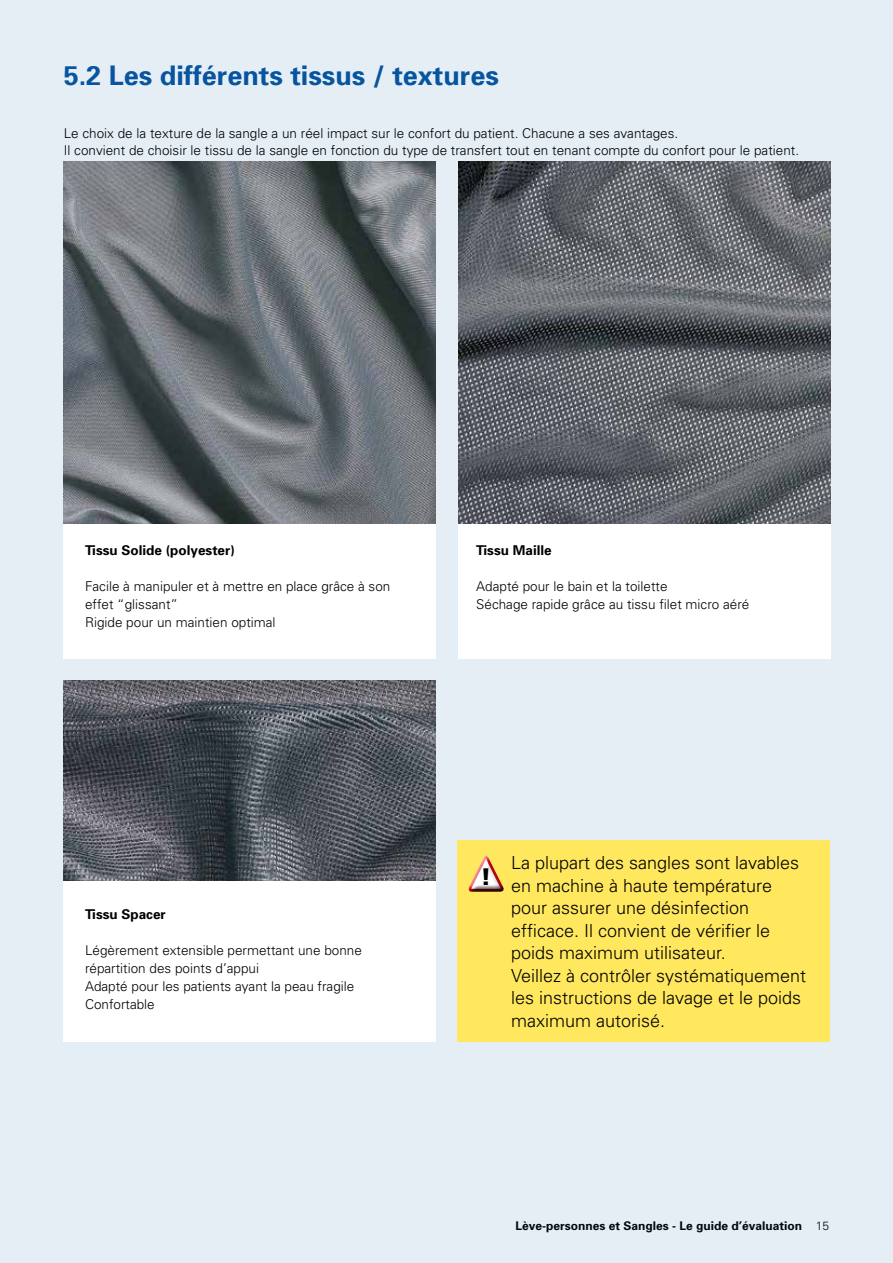
<style>
.page{position:relative;width:893px;height:1263px;background:#e6eef5}
.page>*{position:absolute;margin:0;border:0;box-sizing:border-box;transform-origin:0 0}
.t1{font:700 27px "Univers";color:#0755a0}
.t2{font:900 23.1px "Univers";color:#000}
.t3{font:300 18px/22.5px "Univers";color:#000}
.t4{font:300 13.5px/18px "Univers";color:#000}
.t5{font:700 13.5px "Univers";color:#000}
.t6{font:700 12px "Univers";color:#000}
.s1{font-weight:300}
</style>
<div class="page">
<div style="left:64px;top:680px;width:372px;height:362px;background:#fff"></div>
<div style="left:459px;top:162px;width:372px;height:497px;background:#fff"></div>
<div style="left:64px;top:162px;width:372px;height:497px;background:#fff"></div>
<img style="left:64px;top:680px;width:372px;height:200px">
<img style="left:64px;top:162px;width:372px;height:361px">
<img style="left:459px;top:162px;width:372px;height:361px">
<div style="left:457px;top:840px;width:372px;height:202px;background:#ffe85e"></div>
<div style="left:467px;top:854px;width:39px;height:39px;background:#000;opacity:.75"></div>
<h1 class="t1" style="left:64px;top:59px;width:437px">5.2 Les différents tissus / textures</h1>
<p class="t4" style="left:64px;top:125px;width:737px;line-height:16.5px">Le choix de la texture de la sangle a un réel impact sur le confort du patient. Chacune a ses avantages.<br>Il convient de choisir le tissu de la sangle en fonction du type de transfert tout en tenant compte du confort pour le patient.</p>
<p class="t5" style="left:85px;top:542px;width:151px">Tissu Solide (polyester)</p>
<p class="t4" style="left:85px;top:577px;width:307px">Facile à manipuler et à mettre en place grâce à son effet “glissant”<br>Rigide pour un maintien optimal</p>
<p class="t5" style="left:476px;top:542px;width:77px">Tissu Maille</p>
<p class="t4" style="left:476px;top:577px;width:275px">Adapté pour le bain et la toilette<br>Séchage rapide grâce au tissu filet micro aéré</p>
<p class="t5" style="left:85px;top:906px;width:82px">Tissu Spacer</p>
<p class="t4" style="left:85px;top:941px;width:278px">Légèrement extensible permettant une bonne répartition des points d’appui<br>Adapté pour les patients ayant la peau fragile Confortable</p>
<h2 class="t2" style="left:481px;top:862px;width:12px">!</h2>
<p class="t3" style="left:511px;top:852px;width:297px">La plupart des sangles sont lavables en machine à haute température pour assurer une désinfection efficace. Il convient de vérifier le poids maximum utilisateur.<br>Veillez à contrôler systématiquement les instructions de lavage et le poids maximum autorisé.</p>
<p class="t6" style="left:515px;top:1218px;width:315px">Lève-personnes et Sangles - Le guide d’évaluation <span class="s1">15</span></p>
</div>
